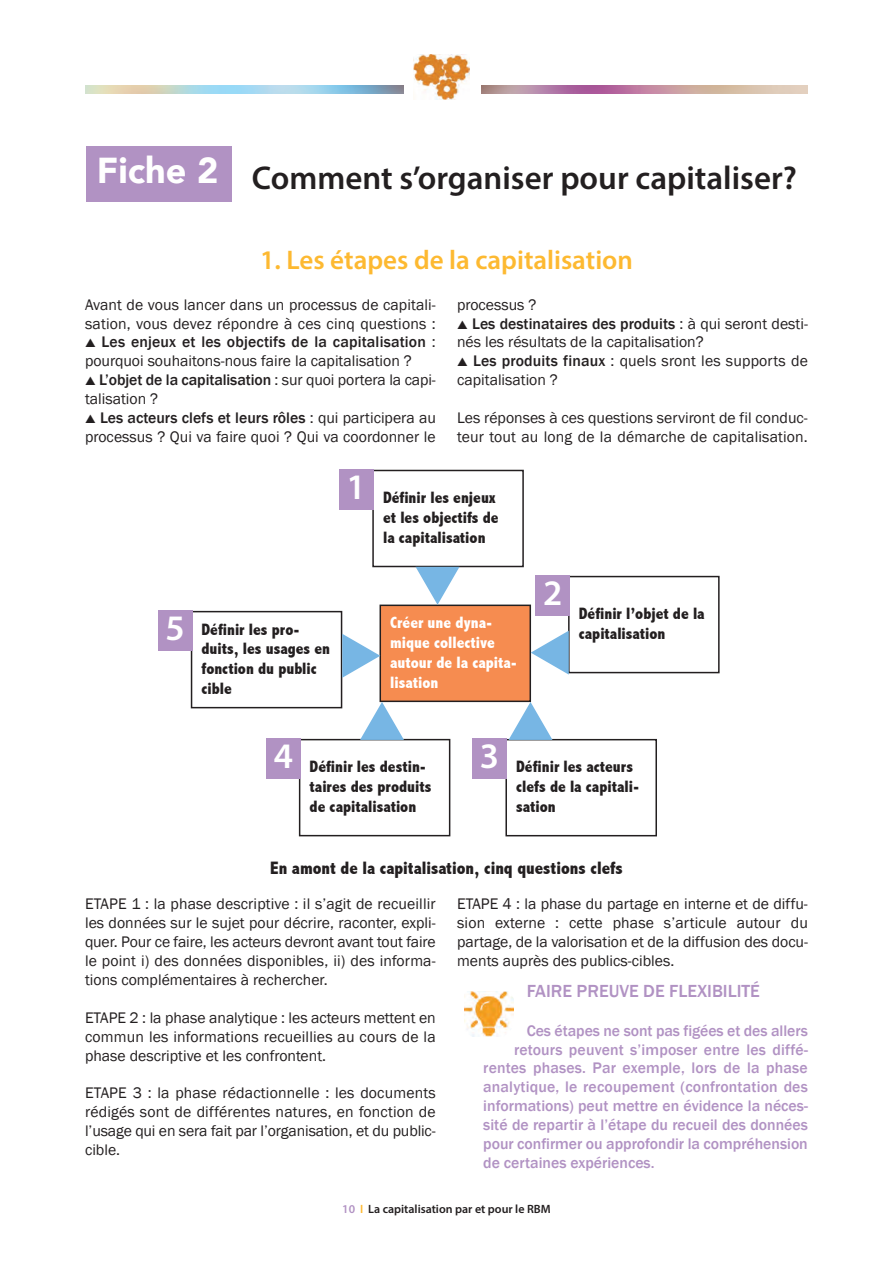
<style>
.page{position:relative;width:893px;height:1263px;background:#fff}
.page>*{position:absolute;margin:0;border:0;box-sizing:border-box;transform-origin:0 0}
.t1{font:600 36px "Myriad Pro";color:#fff}
.t2{font:600 33px "Myriad Pro";color:#231f20}
.t3{font:600 27px "Myriad Pro";color:#fdb931}
.t4{font:800 condensed 18px "Abadi";color:#231f20}
.t5{font:500 18px "Franklin Gothic";color:#b192c3}
.t6{font:800 condensed 16.5px/19.8px "Abadi";color:#231f20}
.t7{font:800 condensed 16.5px/19.8px "Abadi";color:#fff}
.t8{font:15.75px/18.9px "Franklin Gothic";color:#231f20}
.t9{font:500 15.75px "Franklin Gothic";color:#b192c3}
.t10{font:600 12px "Myriad Pro";color:#231f20}
.s1{font-weight:500}
.s2{color:#b192c3}
.s3{color:#fdb931}
</style>
<div class="page">
<img style="left:85px;top:85px;width:723px;height:9px">
<div style="left:404px;top:47px;width:76px;height:55px;background:#fff"></div>
<img style="left:414px;top:54px;width:56px;height:45px">
<div style="left:86px;top:147px;width:146px;height:55px;background:#b192c3"></div>
<img style="left:464px;top:991px;width:49px;height:46px">
<div style="left:380px;top:605px;width:150px;height:96px;background:#f68c50"></div>
<div style="left:380px;top:604px;width:151px;height:98px;border:2px solid #231f20"></div>
<div style="left:372px;top:470px;width:152px;height:97px;border:2px solid #231f20"></div>
<div style="left:568px;top:576px;width:152px;height:97px;border:2px solid #231f20"></div>
<div style="left:505px;top:739px;width:152px;height:97px;border:2px solid #231f20"></div>
<div style="left:299px;top:739px;width:151px;height:97px;border:2px solid #231f20"></div>
<div style="left:191px;top:611px;width:151px;height:97px;border:2px solid #231f20"></div>
<div style="left:536px;top:576px;width:34px;height:40px;background:#b192c3"></div>
<div style="left:472px;top:739px;width:35px;height:40px;background:#b192c3"></div>
<div style="left:266px;top:739px;width:35px;height:40px;background:#b192c3"></div>
<div style="left:158px;top:611px;width:34px;height:40px;background:#b192c3"></div>
<div style="left:339px;top:470px;width:35px;height:40px;background:#b192c3"></div>
<svg style="left:342px;top:634px;width:38px;height:44px"></svg>
<svg style="left:360px;top:702px;width:192px;height:38px"></svg>
<svg style="left:416px;top:567px;width:43px;height:38px"></svg>
<svg style="left:531px;top:631px;width:38px;height:44px"></svg>
<h2 class="t2" style="left:97px;top:166px;width:701px"><sup>Fiche</sup> <sup>2</sup> comment s’organiser pour capitaliser?</h2>
<h3 class="t3" style="left:260px;top:250px;width:374px">1. les étapes de la capitalisation</h3>
<p class="t8" style="left:85px;top:295px;width:352px">Avant de vous lancer dans un processus de capitali&shy;sation, vous devez répondre à ces cinq questions :</p>
<p class="t8" style="left:85px;top:332px;width:352px">▲ <span class="s1">Les enjeux et les objectifs de la capitalisation</span> : pourquoi souhaitons-nous faire la capitalisation ?</p>
<p class="t8" style="left:85px;top:370px;width:352px">▲ <span class="s1">L’objet de la capitalisation</span> : sur quoi portera la capi&shy;talisation ?</p>
<p class="t8" style="left:85px;top:408px;width:352px">▲ <span class="s1">Les acteurs clefs et leurs rôles</span> : qui participera au processus ? Qui va faire quoi ? Qui va coordonner le</p>
<p class="t8" style="left:457px;top:295px;width:81px">processus ?</p>
<p class="t8" style="left:457px;top:314px;width:352px">▲ <span class="s1">Les destinataires des produits</span> : à qui seront desti&shy;nés les résultats de la capitalisation?</p>
<p class="t8" style="left:457px;top:351px;width:352px">▲ <span class="s1">Les produits finaux</span> : quels sront les supports de capitalisation ?</p>
<p class="t8" style="left:457px;top:408px;width:352px">Les réponses à ces questions serviront de fil conduc&shy;teur tout au long de la démarche de capitalisation.</p>
<h1 class="t1" style="left:347px;top:473px;width:21px">1</h1>
<p class="t6" style="left:383px;top:488px;width:117px">Définir les enjeux et les objectifs de la capitalisation</p>
<h1 class="t1" style="left:166px;top:614px;width:21px">5</h1>
<p class="t6" style="left:202px;top:620px;width:130px">Définir les pro&shy;duits, les usages en fonction du public cible</p>
<p class="t7" style="left:390px;top:613px;width:128px">Créer une dyna&shy;mique collective autour de la capita&shy;lisation</p>
<h1 class="t1" style="left:543px;top:579px;width:21px">2</h1>
<p class="t6" style="left:579px;top:604px;width:127px">Définir l’objet de la capitalisation</p>
<h1 class="t1" style="left:274px;top:742px;width:21px">4</h1>
<h1 class="t1" style="left:480px;top:742px;width:21px">3</h1>
<p class="t6" style="left:310px;top:758px;width:123px">Définir les destin&shy;taires des produits de capitalisation</p>
<p class="t6" style="left:516px;top:758px;width:124px">Définir les acteurs clefs de la capitali&shy;sation</p>
<p class="t4" style="left:270px;top:858px;width:354px">en amont de la capitalisation, cinq questions clefs</p>
<p class="t8" style="left:85px;top:894px;width:352px;text-align:justify">ETAPE 1 : la phase descriptive : il s’agit de recueillir les données sur le sujet pour décrire, raconter, expli&shy;quer. Pour ce faire, les acteurs devront avant tout faire le point i) des données disponibles, ii) des informa&shy;tions complémentaires à rechercher.</p>
<p class="t8" style="left:85px;top:1008px;width:352px;text-align:justify">ETAPE 2 : la phase analytique : les acteurs mettent en commun les informations recueillies au cours de la phase descriptive et les confrontent.</p>
<p class="t8" style="left:85px;top:1083px;width:352px;text-align:justify">ETAPE 3 : la phase rédactionnelle : les documents rédigés sont de différentes natures, en fonction de l’usage qui en sera fait par l’organisation, et du public&shy;cible.</p>
<p class="t8" style="left:457px;top:894px;width:352px;text-align:justify">ETAPE 4 : la phase du partage en interne et de diffu&shy;sion externe : cette phase s’articule autour du partage, de la valorisation et de la diffusion des docu&shy;ments auprès des publics-cibles.</p>
<p class="t5" style="left:527px;top:980px;width:234px">FAIRE PREUVE DE FLEXIBILITé</p>
<p class="t9" style="left:527px;top:1021px;width:283px">Ces étapes ne sont pas figées et des allers</p>
<p class="t9" style="left:514px;top:1040px;width:295px">retours peuvent s’imposer entre les diffé-</p>
<p class="t9" style="left:483px;top:1059px;width:326px">rentes phases. Par exemple, lors de la phase</p>
<p class="t9" style="left:483px;top:1078px;width:326px">analytique, le recoupement (confrontation des</p>
<p class="t9" style="left:483px;top:1097px;width:326px">informations) peut mettre en évidence la néces-</p>
<p class="t9" style="left:483px;top:1116px;width:326px">sité de repartir à l’étape du recueil des données</p>
<p class="t9" style="left:483px;top:1134px;width:326px">pour confirmer ou approfondir la compréhension</p>
<p class="t9" style="left:483px;top:1153px;width:173px">de certaines expériences.</p>
<p class="t10" style="left:342px;top:1204px;width:210px"><span class="s2">10</span> <span class="s3">i</span> la capitalisation par et pour le rbm</p>
</div>
